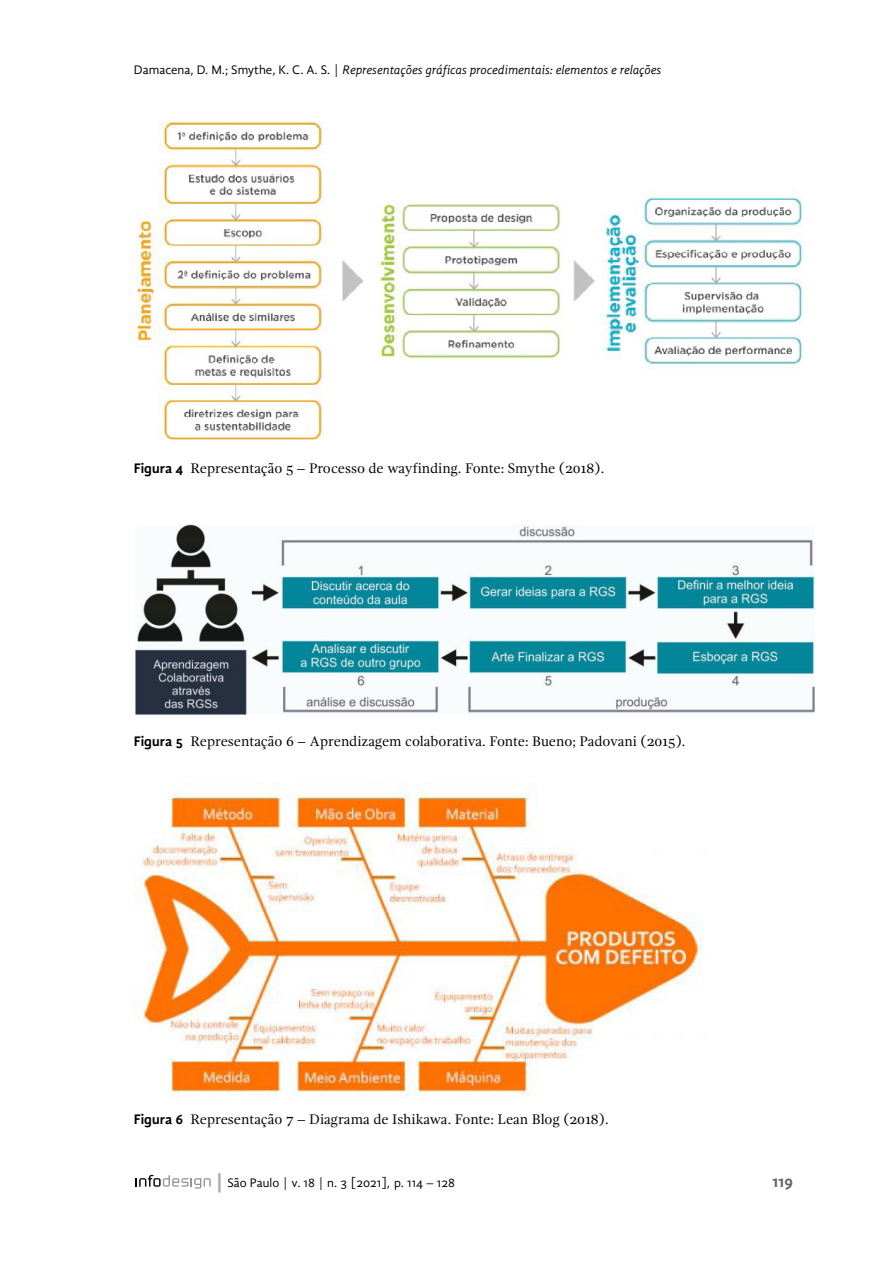
<style>
.page{position:relative;width:893px;height:1263px;background:#fff}
.page>*{position:absolute;margin:0;border:0;box-sizing:border-box;transform-origin:0 0}
.t1{font:700 16.5px "Gandhi Sans";color:#636466}
.t2{font:14.25px "Gandhi Serif";color:#000}
.t3{font:italic 12.75px "Gandhi Sans";color:#000}
.t4{font:12.75px "Gandhi Sans";color:#000}
.s1{font-style:normal}
.s2{font-family:"Gandhi Sans";font-weight:700}
.s3{font-size:19.2px;color:#a7a9ac}
</style>
<div class="page">
<svg style="left:136px;top:1175px;width:75px;height:13px"></svg>
<img style="left:136px;top:121px;width:667px;height:319px">
<img style="left:135px;top:524px;width:680px;height:191px">
<img style="left:134px;top:783px;width:570px;height:313px">
<p class="t3" style="left:134px;top:62px;width:529px"><span class="s1">Damacena, D. M.; Smythe, K. C. A. S. |</span> Representações gráficas procedimentais: elementos e relações</p>
<p class="t2" style="left:134px;top:460px;width:472px"><span class="s2">Figura 4</span> Representação 5 – Processo de wayfinding. Fonte: Smythe (2018).</p>
<p class="t2" style="left:134px;top:733px;width:553px"><span class="s2">Figura 5</span> Representação 6 – Aprendizagem colaborativa. Fonte: Bueno; Padovani (2015).</p>
<p class="t2" style="left:134px;top:1111px;width:476px"><span class="s2">Figura 6</span> Representação 7 – Diagrama de Ishikawa. Fonte: Lean Blog (2018).</p>
<p class="t4" style="left:214px;top:1175px;width:243px"><span class="s3">|</span>São Paulo | v. 18 | n. 3 [2021], p. 114 – 128</p>
<p class="t1" style="left:772px;top:1171px;width:22px">119</p>
</div>
